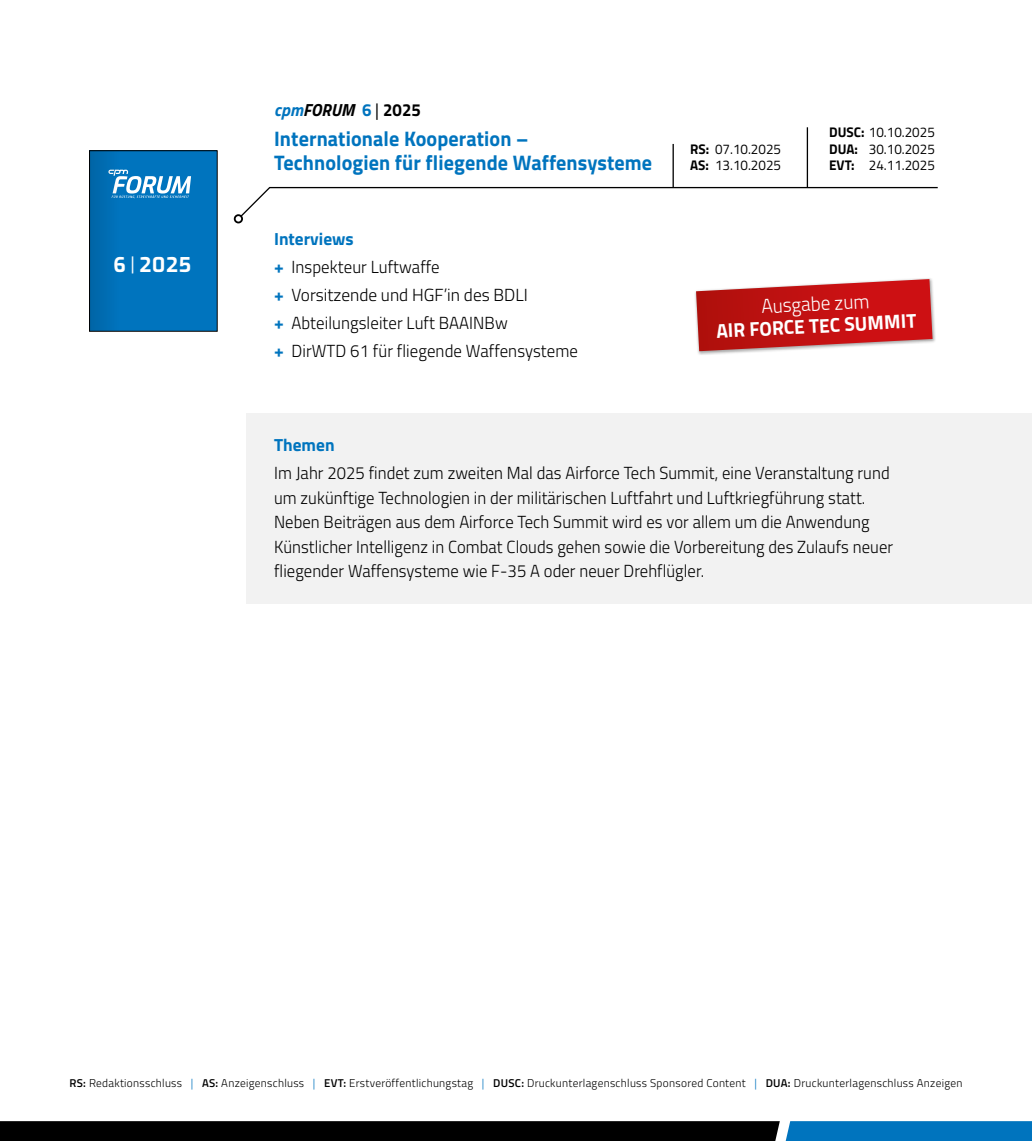
<style>
.page{position:relative;width:1032px;height:1141px;background:#fff}
.page>*{position:absolute;margin:0;border:0;box-sizing:border-box;transform-origin:0 0}
.t1{font:700 21px/24.5px "Titillium Web";letter-spacing:.005em;color:#0074be;scale:.96 1}
.t2{font:700 20.3px "Exo";color:#fff}
.t3{font:700 19.95px "Titillium Web";color:#fff;scale:.96 1}
.t4{font:300 19.95px "Titillium Web";color:#fff;scale:.96 1}
.t5{font:300 17.5px/24.5px "Titillium Web";letter-spacing:.005em;color:#000;scale:.95 1}
.t6{font:300 17.5px/28px "Titillium Web";letter-spacing:.005em;color:#000;scale:.96 1}
.t7{font:italic 700 17.5px "Titillium Web";letter-spacing:.005em;color:#000;scale:.96 1}
.t8{font:700 17.5px "Titillium Web";color:#0074be}
.t9{font:14px/16.6px "Titillium Web";color:#000;scale:.96 1}
.t10{font:300 11.38px "Titillium Web";letter-spacing:.025em;color:#000}
.s1{font-weight:400}
.s2{color:#0074be}
.s3{font-style:normal;color:#0074be}
.s4{font-weight:400;font-style:normal}
.s5{font-style:normal}
.s6{font-weight:700;color:#0074be}
.s7{font-weight:700}
.s8{font-weight:600}
</style>
<div class="page">
<div style="left:246px;top:413px;width:786px;height:190px;background:#f2f2f2"></div>
<svg style="left:241px;top:186px;width:697px;height:30px"></svg>
<div style="left:234px;top:214px;width:9px;height:9px;border:2px solid #000;border-radius:50%"></div>
<hr style="left:672px;top:144px;width:2px;height:43px;background:#000">
<hr style="left:807px;top:127px;width:1px;height:60px;background:#000">
<svg style="left:89px;top:150px;width:128px;height:181px;background:#0874ba"></svg>
<div style="left:694px;top:277px;width:243px;height:78px;background:#000;opacity:.35"></div>
<svg style="left:696px;top:279px;width:236px;height:72px;background:#c93738"></svg>
<div style="left:0;top:1121px;width:780px;height:20px;background:#000"></div>
<div style="left:786px;top:1121px;width:246px;height:20px;background:#0074be"></div>
<p class="t2" style="left:113px;top:250px;width:79px">6 <span class="s1">|</span> 2025</p>
<p class="t7" style="left:274px;top:96px;width:154px"><span class="s2">cpm</span>FORUM <span class="s3">6</span> <span class="s4">|</span> <span class="s5">2025</span></p>
<p class="t1" style="left:274px;top:125px;width:395px">Internationale Kooperation –<br>Technologien für fliegende Waffensysteme</p>
<p class="t6" style="left:274px;top:224px;width:318px"><span class="s6">Interviews<br>+</span> Inspekteur Luftwaffe<br><span class="s6">+</span> Vorsitzende und HGF’in des BDLI<br><span class="s6">+</span> Abteilungsleiter Luft BAAINBw<br><span class="s6">+</span> DirWTD 61 für fliegende Waffensysteme</p>
<p class="t9" style="left:690px;top:140px;width:96px"><span class="s7">RS:</span> 07.10.2025<br><span class="s7">AS:</span> 13.10.2025</p>
<p class="t9" style="left:829px;top:123px;width:112px;text-align:justify"><span class="s7">DUSC:</span> 10.10.2025<br><span class="s7">DUA:</span> 30.10.2025<br><span class="s7">EVT:</span> 24.11.2025</p>
<p class="t4" style="left:760px;top:292px;width:114px;rotate:-3deg">Ausgabe zum</p>
<p class="t3" style="left:715px;top:316px;width:210px;rotate:-3deg">AIR FORCE TEC SUMMIT</p>
<p class="t8" style="left:274px;top:432px;width:62px">Themen</p>
<p class="t5" style="left:274px;top:460px;width:653px">Im Jahr 2025 findet zum zweiten Mal das Airforce Tech Summit, eine Veranstaltung rund um zukünftige Technologien in der militärischen Luftfahrt und Luftkriegführung statt.<br>Neben Beiträgen aus dem Airforce Tech Summit wird es vor allem um die Anwendung Künstlicher Intelligenz in Combat Clouds gehen sowie die Vorbereitung des Zulaufs neuer fliegender Waffensysteme wie F-35 A oder neuer Drehflügler.</p>
<p class="t10" style="left:69px;top:1074px;width:894px"><span class="s8">RS:</span> Redaktionsschluss <span class="s2">|</span> <span class="s8">AS:</span> Anzeigenschluss <span class="s2">|</span> <span class="s8">EVT:</span> Erstveröffentlichungstag <span class="s2">|</span> <span class="s8">DUSC:</span> Druckunterlagenschluss Sponsored Content <span class="s2">|</span> <span class="s8">DUA:</span> Druckunterlagenschluss Anzeigen</p>
</div>
